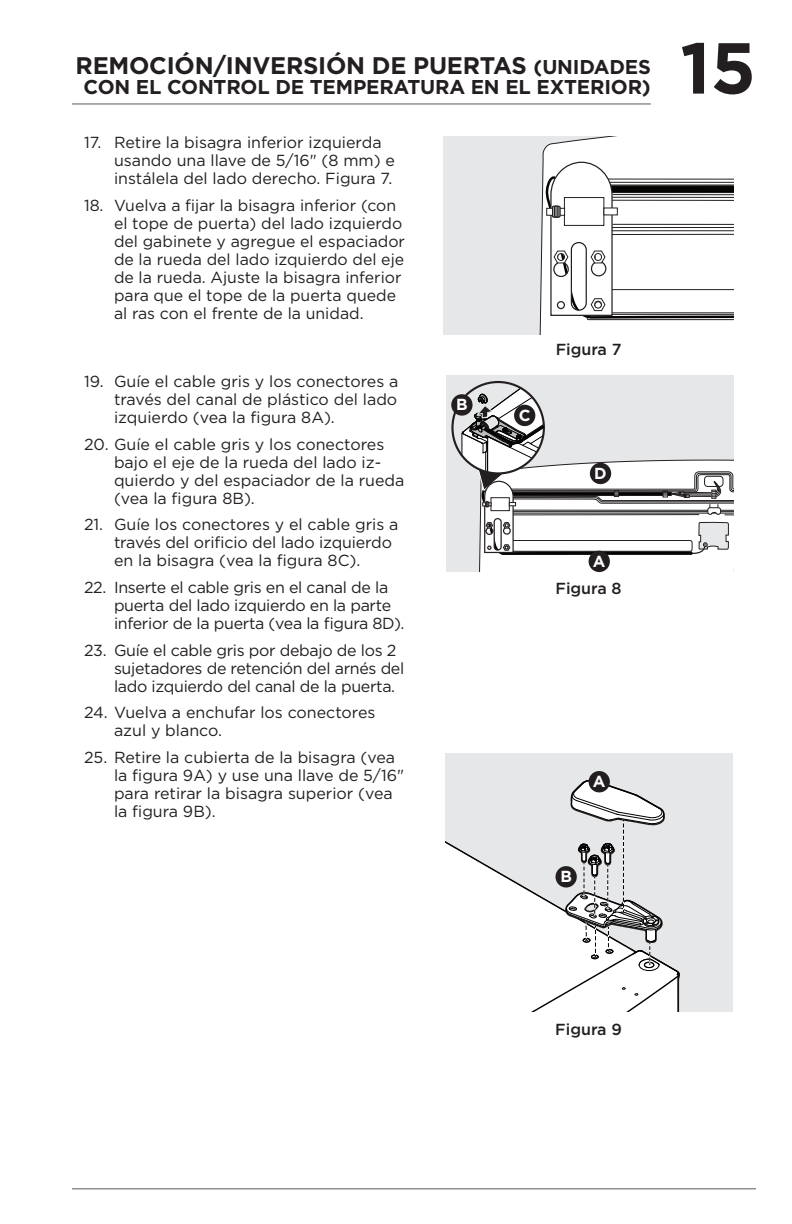
<style>
.page{position:relative;width:792px;height:1224px;background:#fff}
.page>*{position:absolute;margin:0;border:0;box-sizing:border-box;transform-origin:0 0}
.t1{font:700 72px "Gotham";color:#231f20}
.ID_Heading_Odd__Continued{font:700 24px "Gotham";letter-spacing:-.01em;color:#231f20}
.ID_Heading_Odd__Continued-2{font:700 20px "Gotham";letter-spacing:-.01em;color:#231f20}
.t2{font:16px/18px "Gotham";color:#231f20}
.t3{font:16px/18px "Gotham";letter-spacing:-.02em;color:#231f20}
.ID_Graphic_Tags{font:500 16px "Gotham";color:#231f20}
.ID_Body_Text{font:700 16px "Gotham";color:#fff}
</style>
<div class="page">
<hr style="left:72px;top:103px;width:579px;height:2px;background:#231f20">
<hr style="left:72px;top:1188px;width:684px;height:2px;background:#231f20">
<div style="left:444px;top:136px;width:290px;height:198px;background:#e6e7e9"></div>
<svg style="left:539px;top:136px;width:195px;height:198px"></svg>
<svg style="left:545px;top:141px;width:189px;height:179px;background:#e0e0e0"></svg>
<div style="left:554px;top:206px;width:4px;height:11px;border:1px solid #231f20"></div>
<div style="left:445px;top:753px;width:287px;height:259px;background:#e6e7e8"></div>
<svg style="left:445px;top:779px;width:235px;height:233px"></svg>
<div style="left:589px;top:771px;width:21px;height:21px;background:#231f20;border-radius:50%"></div>
<div style="left:556px;top:866px;width:21px;height:22px;background:#231f20;border-radius:50%"></div>
<div style="left:446px;top:375px;width:288px;height:197px;background:#e6e7e9"></div>
<svg style="left:452px;top:382px;width:92px;height:91px"></svg>
<div style="left:451px;top:394px;width:22px;height:22px;background:#231f20;border-radius:50%"></div>
<svg style="left:461px;top:382px;width:273px;height:190px"></svg>
<p class="ID_Heading_Odd__Continued" style="left:76px;top:49px;width:453px">REMOCIÓN/INVERSIÓN DE PUERTAS</p>
<p class="ID_Heading_Odd__Continued-2" style="left:84px;top:73px;width:569px">CON EL CONTROL DE TEMPERATURA EN EL EXTERIOR)</p>
<p class="ID_Heading_Odd__Continued-2" style="left:534px;top:53px;width:119px">(UNIDADES</p>
<p class="t2" style="left:114px;top:133px;width:283px;text-indent:-30px">17. Retire la bisagra inferior izquierda usando una llave de 5/16" (8 mm) e instálela del lado derecho. Figura 7.</p>
<p class="t2" style="left:114px;top:196px;width:293px;text-indent:-30px">18. Vuelva a fijar la bisagra inferior (con el tope de puerta) del lado izquierdo del gabinete y agregue el espaciador de la rueda del lado izquierdo del eje de la rueda. Ajuste la bisagra inferior para que el tope de la puerta quede al ras con el frente de la unidad.</p>
<p class="t2" style="left:114px;top:372px;width:286px;text-align:justify;text-indent:-30px">19. Guíe el cable gris y los conectores a través del canal de plástico del lado izquierdo (vea la figura 8A).</p>
<p class="t2" style="left:114px;top:435px;width:292px;text-indent:-30px">20. Guíe el cable gris y los conectores bajo el eje de la rueda del lado iz&shy;quierdo y del espaciador de la rueda (vea la figura 8B).</p>
<p class="t2" style="left:114px;top:515px;width:286px;text-indent:-30px">21. Guíe los conectores y el cable gris a través del orificio del lado izquierdo en la bisagra (vea la figura 8C).</p>
<p class="t3" style="left:114px;top:578px;width:292px;text-indent:-30px">22. Inserte el cable gris en el canal de la puerta del lado izquierdo en la parte inferior de la puerta (vea la figura 8D).</p>
<p class="t3" style="left:114px;top:641px;width:292px;text-indent:-30px">23. Guíe el cable gris por debajo de los 2 sujetadores de retención del arnés del lado izquierdo del canal de la puerta.</p>
<p class="t2" style="left:114px;top:703px;width:263px;text-indent:-30px">24. Vuelva a enchufar los conectores azul y blanco.</p>
<p class="t2" style="left:114px;top:748px;width:292px;text-indent:-30px">25. Retire la cubierta de la bisagra (vea la figura 9A) y use una llave de 5/16" para retirar la bisagra superior (vea la figura 9B).</p>
<p class="ID_Body_Text" style="left:456px;top:394px;width:13px">B</p>
<p class="ID_Body_Text" style="left:519px;top:405px;width:13px">C</p>
<p class="ID_Graphic_Tags" style="left:556px;top:339px;width:67px">Figura 7</p>
<p class="ID_Body_Text" style="left:594px;top:463px;width:14px">D</p>
<p class="ID_Body_Text" style="left:593px;top:551px;width:14px">A</p>
<p class="ID_Graphic_Tags" style="left:556px;top:578px;width:68px">Figura 8</p>
<p class="ID_Body_Text" style="left:593px;top:771px;width:14px">A</p>
<p class="ID_Body_Text" style="left:560px;top:866px;width:13px">B</p>
<h1 class="t1" style="left:680px;top:20px;width:77px">15</h1>
<p class="ID_Graphic_Tags" style="left:555px;top:1019px;width:68px">Figura 9</p>
</div>
